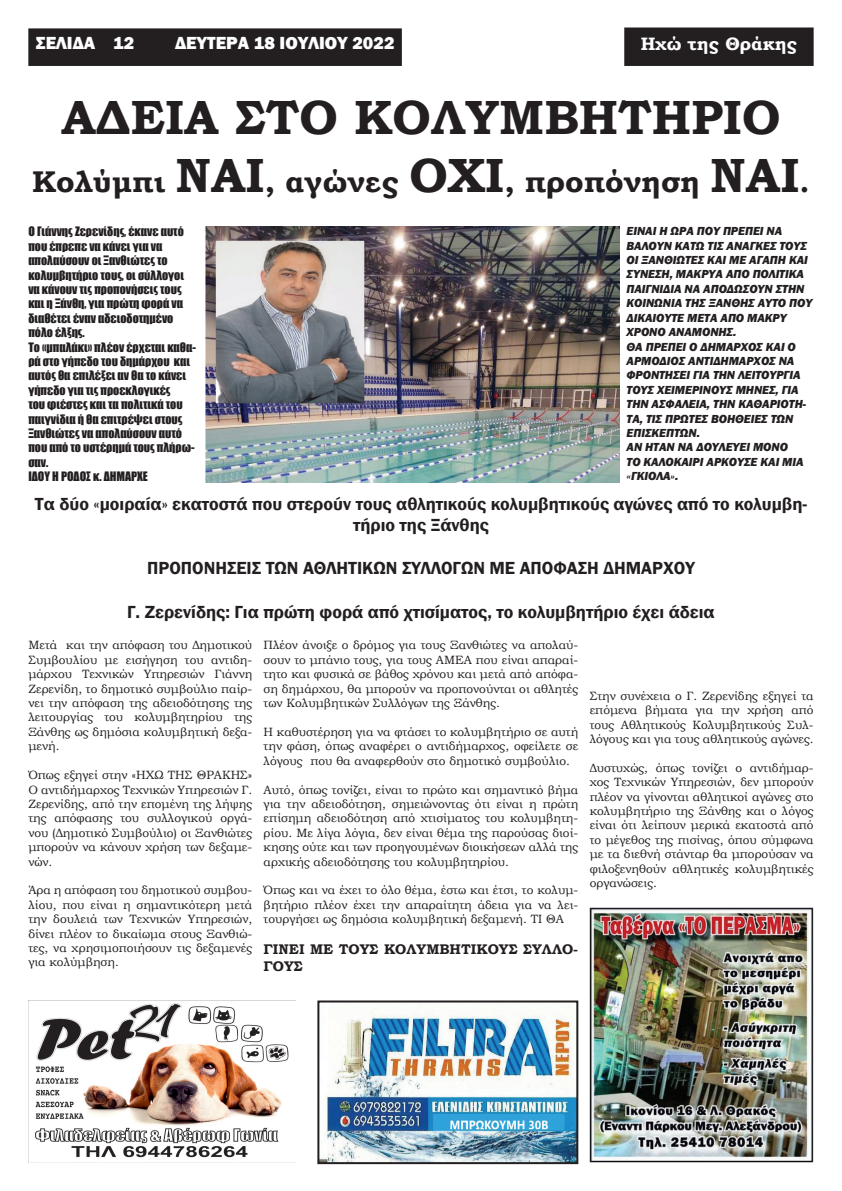
<style>
.page{position:relative;width:842px;height:1191px;background:#fff}
.page>*{position:absolute;margin:0;border:0;box-sizing:border-box;transform-origin:0 0}
.t1{font:700 48px "Bookman Old Style";color:#231f20}
.t2{font:700 30px "Bookman Old Style";color:#231f20}
.t3{font:600 18px/21.6px "Franklin Gothic";color:#231f20;text-align:center}
.t4{font:800 18px "Franklin Gothic";color:#fff}
.t5{font:700 18px "Bookman Old Style";color:#fff}
.t6{font:700 14px/16.8px "Bookman Old Style";color:#231f20}
.t7{font:12px/14.4px "Bookman Old Style";color:#231f20;text-align:justify}
.t8{font:12px/14.4px "Impact";color:#231f20}
.t9{font:italic 800 12px/14.4px "Franklin Gothic";color:#231f20}
.s1{font-size:48px}
</style>
<div class="page">
<div style="left:30px;top:30px;width:370px;height:34px;background:#231f20"></div>
<div style="left:28px;top:28px;width:374px;height:38px;border:3px solid #231f20"></div>
<div style="left:626px;top:29px;width:186px;height:35px;background:#231f20"></div>
<div style="left:624px;top:27px;width:190px;height:39px;border:3px solid #231f20"></div>
<img style="left:590px;top:907px;width:224px;height:255px">
<img style="left:320px;top:1003px;width:255px;height:158px">
<div style="left:317px;top:1000px;width:261px;height:164px;border:2px solid #231f20"></div>
<img style="left:28px;top:1000px;width:268px;height:162px">
<img style="left:206px;top:227px;width:413px;height:255px">
<h3 class="t4" style="left:36px;top:31px;width:100px">ΣΕΛΙΔΑ 12</h3>
<h3 class="t4" style="left:175px;top:31px;width:221px">ΔΕΥΤΕΡΑ 18 ΙΟΥΛΙΟΥ 2022</h3>
<h3 class="t5" style="left:641px;top:31px;width:158px">Ηχώ της Θράκης</h3>
<h1 class="t1" style="left:61px;top:83px;width:721px">ΑΔΕΙΑ ΣΤΟ ΚΟΛΥΜΒΗΤΗΡΙΟ</h1>
<h2 class="t2" style="left:32px;top:160px;width:779px">Κολύμπι <span class="s1">ΝΑΙ</span>, αγώνες <span class="s1">ΟΧΙ</span>, προπόνηση <span class="s1">ΝΑΙ</span>.</h2>
<p class="t8" style="left:28px;top:224px;width:169px">Ο Γιάννης Ζερενίδης, έκανε αυτό που έπρεπε να κάνει για να απολαύσουν οι Ξανθιώτες το κολυμβητήριο τους, οι σύλλογοι να κάνουν τις προπονήσεις τους και η Ξάνθη, για πρώτη φορά να διαθέτει έναν αδειοδοτημένο πόλο έλξης.<br>Το «μπαλάκι» πλέον έρχεται καθα&shy;ρά στο γήπεδο του δημάρχου και αυτός θα επιλέξει αν θα το κάνει γήπεδο για τις προεκλογικές<br>του φιέστες και τα πολιτικά του παιγνίδια ή θα επιτρέψει στους<br>Ξανθιώτες να απολαύσουν αυτό που από το υστέρημά τους πλήρω&shy;σαν.<br>ΙΔΟΥ Η ΡΟΔΟΣ κ. ΔΗΜΑΡΧΕ</p>
<p class="t9" style="left:626px;top:224px;width:187px">ΕΙΝΑΙ Η ΩΡΑ ΠΟΥ ΠΡΕΠΕΙ ΝΑ<br>ΒΑΛΟΥΝ ΚΑΤΩ ΤΙΣ ΑΝΑΓΚΕΣ ΤΟΥΣ<br>ΟΙ ΞΑΝΘΙΩΤΕΣ ΚΑΙ ΜΕ ΑΓΑΠΗ ΚΑΙ<br>ΣΥΝΕΣΗ, ΜΑΚΡΥΑ ΑΠΟ ΠΟΛΙΤΙΚΑ<br>ΠΑΙΓΝΙΔΙΑ ΝΑ ΑΠΟΔΩΣΟΥΝ ΣΤΗΝ<br>ΚΟΙΝΩΝΙΑ ΤΗΣ ΞΑΝΘΗΣ ΑΥΤΟ ΠΟΥ<br>ΔΙΚΑΙΟΥΤΕ ΜΕΤΑ ΑΠΟ ΜΑΚΡΥ<br>ΧΡΟΝΟ ΑΝΑΜΟΝΗΣ.<br>ΘΑ ΠΡΕΠΕΙ Ο ΔΗΜΑΡΧΟΣ ΚΑΙ Ο<br>ΑΡΜΟΔΙΟΣ ΑΝΤΙΔΗΜΑΡΧΟΣ ΝΑ<br>ΦΡΟΝΤΗΣΕΙ ΓΙΑ ΤΗΝ ΛΕΙΤΟΥΡΓΙΑ<br>ΤΟΥΣ ΧΕΙΜΕΡΙΝΟΥΣ ΜΗΝΕΣ, ΓΙΑ<br>ΤΗΝ ΑΣΦΑΛΕΙΑ, ΤΗΝ ΚΑΘΑΡΙΟΤΗ-<br>ΤΑ, ΤΙΣ ΠΡΩΤΕΣ ΒΟΗΘΕΙΕΣ ΤΩΝ<br>ΕΠΙΣΚΕΠΤΩΝ.<br>ΑΝ ΗΤΑΝ ΝΑ ΔΟΥΛΕΥΕΙ ΜΟΝΟ<br>ΤΟ ΚΑΛΟΚΑΙΡΙ ΑΡΚΟΥΣΕ ΚΑΙ ΜΙΑ «ΓΚΙΟΛΑ».</p>
<h3 class="t3" style="left:35px;top:493px;width:773px">Τα δύο «μοιραία» εκατοστά που στερούν τους αθλητικούς κολυμβητικούς αγώνες από το κολυμβη&shy;τήριο της Ξάνθης</h3>
<h3 class="t3" style="left:147px;top:558px;width:549px">ΠΡΟΠΟΝΗΣΕΙΣ ΤΩΝ ΑΘΛΗΤΙΚΩΝ ΣΥΛΛΟΓΩΝ ΜΕ ΑΠΟΦΑΣΗ ΔΗΜΑΡΧΟΥ</h3>
<h3 class="t3" style="left:127px;top:601px;width:589px">Γ. Ζερενίδης: Για πρώτη φορά από χτισίματος, το κολυμβητήριο έχει άδεια</h3>
<p class="t7" style="left:28px;top:638px;width:225px">Μετά και την απόφαση του Δημοτικού Συμβουλίου με εισήγηση του αντιδη&shy;μάρχου Τεχνικών Υπηρεσιών Γιάννη Ζερενίδη, το δημοτικό συμβούλιο παίρ&shy;νει την απόφαση της αδειοδότησης της λειτουργίας του κολυμβητηρίου της Ξάνθης ως δημόσια κολυμβητική δεξα&shy;μενή.</p>
<p class="t7" style="left:28px;top:768px;width:225px">Όπως εξηγεί στην «ΗΧΩ ΤΗΣ ΘΡΑΚΗΣ» Ο αντιδήμαρχος Τεχνικών Υπηρεσιών Γ.<br>Ζερενίδης, από την επομένη της λήψης της απόφασης του συλλογικού οργά&shy;νου (Δημοτικό Συμβούλιο) οι Ξανθιώτες μπορούν να κάνουν χρήση των δεξαμε&shy;νών.</p>
<p class="t7" style="left:28px;top:883px;width:225px">Άρα η απόφαση του δημοτικού συμβου&shy;λίου, που είναι η σημαντικότερη μετά την δουλειά των Τεχνικών Υπηρεσιών, δίνει πλέον το δικαίωμα στους Ξανθιώ&shy;τες, να χρησιμοποιήσουν τις δεξαμενές για κολύμβηση.</p>
<p class="t7" style="left:264px;top:638px;width:316px">Πλέον άνοιξε ο δρόμος για τους Ξανθιώτες να απολαύ&shy;σουν το μπάνιο τους, για τους ΑΜΕΑ που είναι απαραί&shy;τητο και φυσικά σε βάθος χρόνου και μετά από απόφα&shy;ση δημάρχου, θα μπορούν να προπονούνται οι αθλητές των Κολυμβητικών Συλλόγων της Ξάνθης.</p>
<p class="t7" style="left:264px;top:724px;width:316px">Η καθυστέρηση για να φτάσει το κολυμβητήριο σε αυτή την φάση, όπως αναφέρει ο αντιδήμαρχος, οφείλετε σε λόγους που θα αναφερθούν στο δημοτικό συμβούλιο.</p>
<p class="t7" style="left:264px;top:782px;width:316px">Αυτό, όπως τονίζει, είναι το πρώτο και σημαντικό βήμα για την αδειοδότηση, σημειώνοντας ότι είναι η πρώτη επίσημη αδειοδότηση από χτισίματος του κολυμβητη&shy;ρίου. Με λίγα λόγια, δεν είναι θέμα της παρούσας διοί&shy;κησης ούτε και των προηγουμένων διοικήσεων αλλά της αρχικής αδειοδότησης του κολυμβητηρίου.</p>
<p class="t7" style="left:264px;top:883px;width:316px">Όπως και να έχει το όλο θέμα, έστω και έτσι, το κολυμ&shy;βητήριο πλέον έχει την απαραίτητη άδεια για να λει&shy;τουργήσει ως δημόσια κολυμβητική δεξαμενή. ΤΙ ΘΑ</p>
<p class="t6" style="left:264px;top:941px;width:316px">ΓΙΝΕΙ ΜΕ ΤΟΥΣ ΚΟΛΥΜΒΗΤΙΚΟΥΣ ΣΥΛΛΟ-<br>ΓΟΥΣ</p>
<p class="t7" style="left:590px;top:688px;width:225px">Στην συνέχεια ο Γ. Ζερενίδης εξηγεί τα επόμενα βήματα για την χρήση από τους Αθλητικούς Κολυμβητικούς Συλ&shy;λόγους και για τους αθλητικούς αγώνες.</p>
<p class="t7" style="left:590px;top:760px;width:225px">Δυστυχώς, όπως τονίζει ο αντιδήμαρ&shy;χος Τεχνικών Υπηρεσιών, δεν μπορούν πλέον να γίνονται αθλητικοί αγώνες στο κολυμβητήριο της Ξάνθης και ο λόγος είναι ότι λείπουν μερικά εκατοστά από το μέγεθος της πισίνας, όπου σύμφωνα με τα διεθνή στάνταρ θα μπορούσαν να φιλοξενηθούν αθλητικές κολυμβητικές οργανώσεις.</p>
</div>
